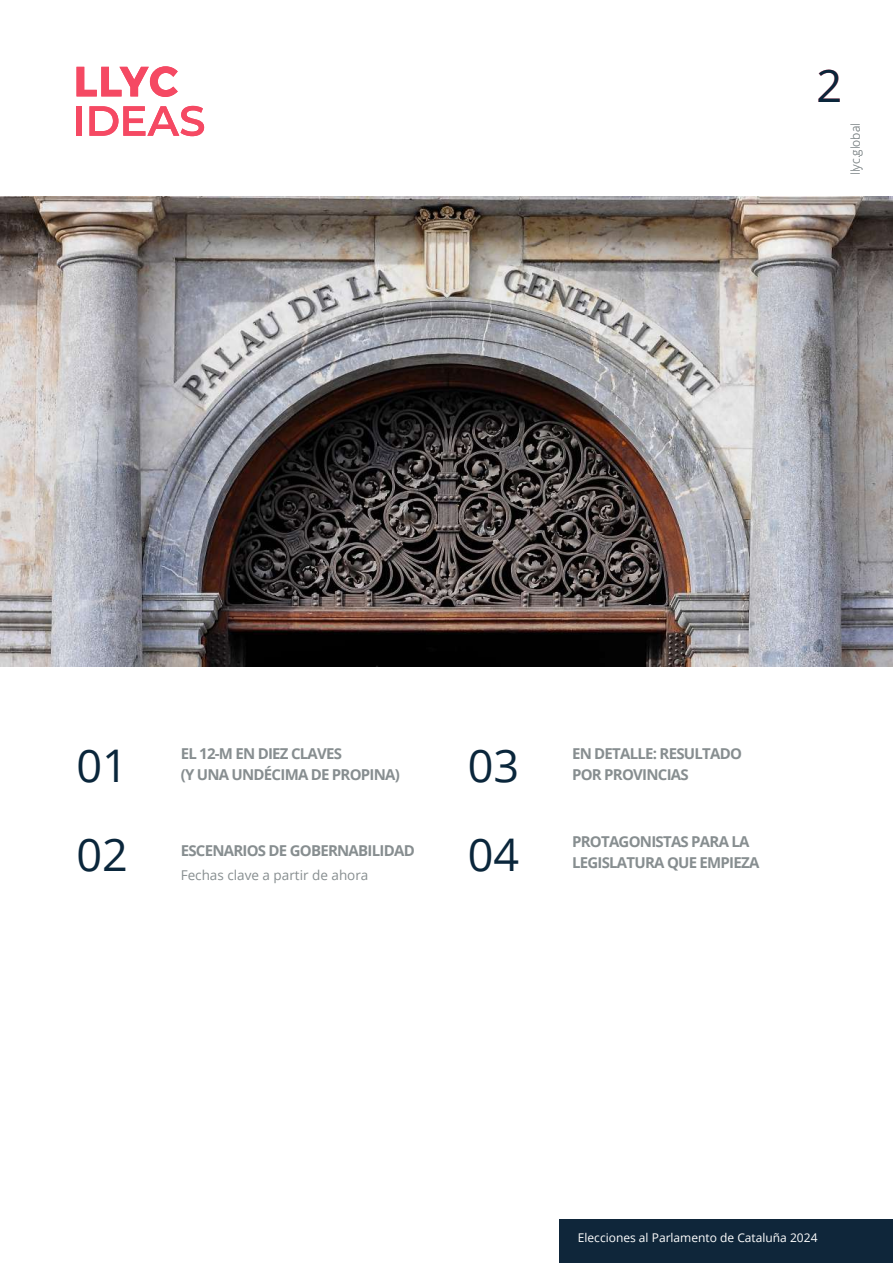
<style>
.page{position:relative;width:893px;height:1263px;background:#fff}
.page>*{position:absolute;margin:0;border:0;box-sizing:border-box;transform-origin:0 0}
.t1{font:45px/89.6px "Open Sans";color:#0a263b}
.t2{font:700 15px/21px "Open Sans";letter-spacing:-.05em;color:#878e90}
.t3{font:13.5px "Open Sans";color:#878e90}
.t4{font:12px "Open Sans";color:#fff}
.t5{font:300 12px "Open Sans";color:#878e90}
</style>
<div class="page">
<div style="left:77px;top:106px;width:5px;height:30px;background:#f54963"></div>
<svg style="left:89px;top:106px;width:115px;height:30px"></svg>
<svg style="left:77px;top:66px;width:101px;height:31px"></svg>
<img style="left:0;top:196px;width:893px;height:470px">
<div style="left:560px;top:1219px;width:333px;height:44px;background:#0f263a"></div>
<h1 class="t1" style="left:816px;top:40px;width:27px">2</h1>
<p class="t5" style="left:847px;top:175px;width:53px;rotate:-90deg">llyc.global</p>
<h1 class="t1" style="left:77px;top:720px;width:53px">01<br>02</h1>
<p class="t2" style="left:572px;top:743px;width:172px">EN DETALLE: RESULTADO<br>POR PROVINCIAS</p>
<p class="t2" style="left:181px;top:743px;width:221px">EL 12-M EN DIEZ CLAVES<br>(Y UNA UNDÉCIMA DE PROPINA)</p>
<h1 class="t1" style="left:468px;top:720px;width:53px">03<br>04</h1>
<p class="t2" style="left:572px;top:831px;width:189px">PROTAGONISTAS PARA LA<br>LEGISLATURA QUE EMPIEZA</p>
<p class="t2" style="left:181px;top:840px;width:236px">ESCENARIOS DE GOBERNABILIDAD</p>
<p class="t3" style="left:181px;top:866px;width:189px">Fechas clave a partir de ahora</p>
<p class="t4" style="left:578px;top:1229px;width:241px">Elecciones al Parlamento de Cataluña 2024</p>
</div>
